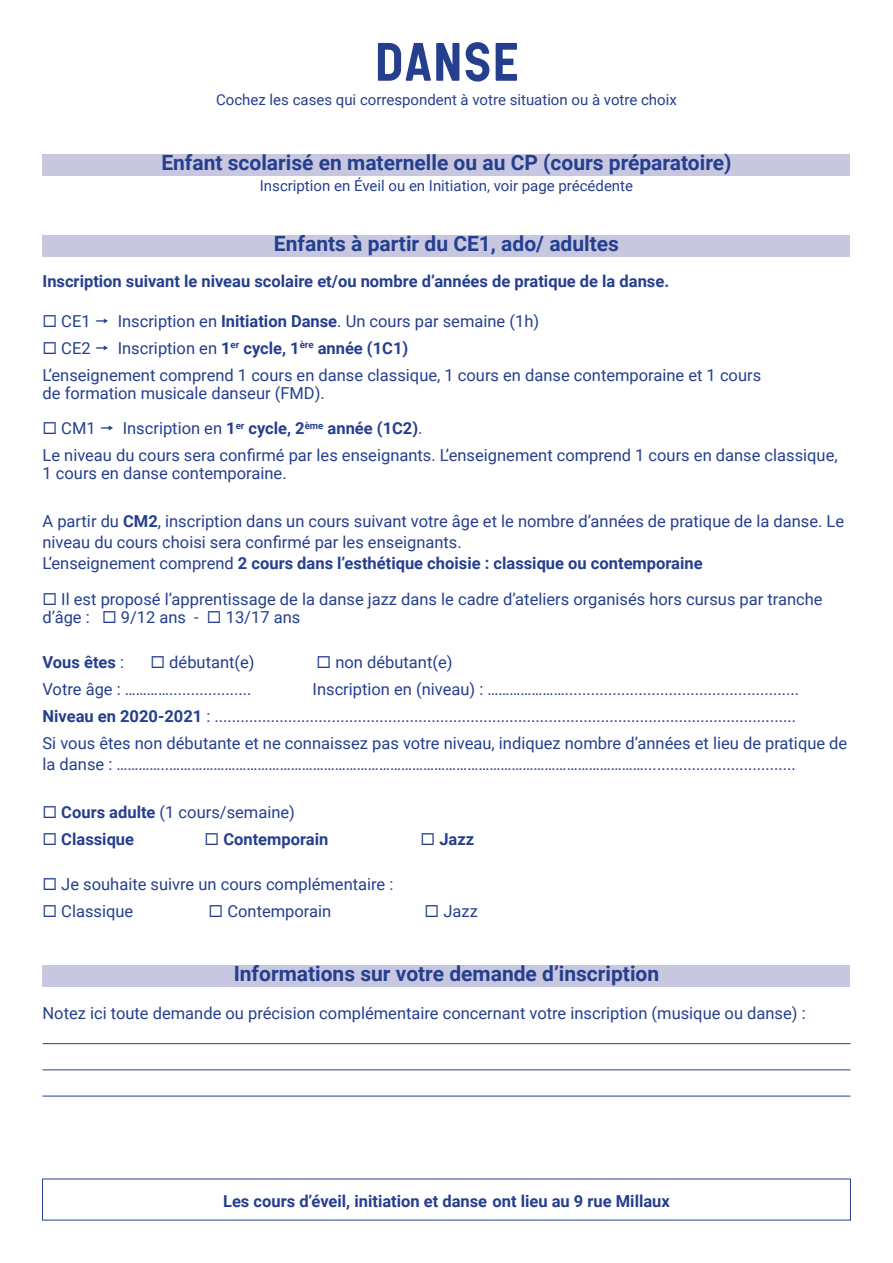
<style>
.page{position:relative;width:893px;height:1263px;background:#fff}
.page>*{position:absolute;margin:0;border:0;box-sizing:border-box;transform-origin:0 0}
.t1{font:54px "Auxerrenormal";color:#253f8e}
.t2{font:700 21px "Roboto";color:#253f8e}
.t3{font:16.5px/27px "Roboto";color:#253f8e}
.t4{font:700 16.5px "Roboto";color:#253f8e}
.t5{font:15px "Roboto";color:#253f8e}
.s1{font-weight:700}
.s2{font-weight:400}
</style>
<div class="page">
<div style="left:43px;top:965px;width:807px;height:21px;background:#c7c7e0"></div>
<div style="left:43px;top:155px;width:807px;height:21px;background:#c7c7e0"></div>
<div style="left:43px;top:236px;width:807px;height:21px;background:#c7c7e0"></div>
<hr style="left:43px;top:1043px;width:807px;height:1px;background:#253f8e">
<hr style="left:43px;top:1069px;width:807px;height:1px;background:#253f8e">
<hr style="left:43px;top:1096px;width:807px;height:1px;background:#253f8e">
<h1 class="t1" style="left:374px;top:33px;width:147px">DANSE</h1>
<p class="t5" style="left:216px;top:89px;width:462px">Cochez les cases qui correspondent à votre situation ou à votre choix</p>
<p class="t2" style="left:161px;top:148px;width:572px">Enfant scolarisé en maternelle ou au CP (cours préparatoire)</p>
<p class="t5" style="left:260px;top:176px;width:375px">Inscription en Éveil ou en Initiation, voir page précédente</p>
<p class="t2" style="left:274px;top:229px;width:347px">Enfants à partir du CE1, ado/ adultes</p>
<p class="t4" style="left:43px;top:269px;width:628px">Inscription suivant le niveau scolaire et/ou nombre d’années de pratique de la danse.</p>
<p class="t3" style="left:43px;top:307px;width:50px">◻ CE1</p>
<p class="t3" style="left:118px;top:307px;width:423px">Inscription en <span class="s1">Initiation Danse</span>. Un cours par semaine (1h)</p>
<p class="t3" style="left:43px;top:334px;width:50px">◻ CE2</p>
<p class="t3" style="left:43px;top:334px;width:720px;text-indent:75px">Inscription en <span class="s1">1</span><sup>er</sup> <span class="s1">cycle, 1</span><sup>ère</sup> <span class="s1">année (1C1)<br></span>L’enseignement comprend 1 cours en danse classique, 1 cours en danse contemporaine et 1 cours</p>
<p class="t3" style="left:43px;top:379px;width:284px">de formation musicale danseur (FMD).</p>
<p class="t3" style="left:43px;top:414px;width:55px">◻ CM1</p>
<p class="t3" style="left:43px;top:414px;width:797px;text-indent:80px">Inscription en <span class="s1">1</span><sup>er</sup> <span class="s1">cycle, 2</span><sup>ème</sup> <span class="s1">année (1C2)</span>.<br>Le niveau du cours sera confirmé par les enseignants. L’enseignement comprend 1 cours en danse classique,</p>
<p class="t3" style="left:43px;top:459px;width:246px">1 cours en danse contemporaine.</p>
<p class="t3" style="left:43px;top:510px;width:803px;line-height:21px">A partir du <span class="s1">CM2</span>, inscription dans un cours suivant votre âge et le nombre d’années de pratique de la danse. Le niveau du cours choisi sera confirmé par les enseignants.<br>L’enseignement comprend <span class="s1">2 cours dans l’esthétique choisie : classique ou contemporaine</span></p>
<p class="t3" style="left:43px;top:590px;width:782px;line-height:18px">◻ Il est proposé l’apprentissage de la danse jazz dans le cadre d’ateliers organisés hors cursus par tranche d’âge : ◻ 9/12 ans - ◻ 13/17 ans</p>
<p class="t4" style="left:43px;top:651px;width:83px">Vous êtes <span class="s2">:</span></p>
<p class="t3" style="left:151px;top:648px;width:106px">◻ débutant(e)</p>
<p class="t3" style="left:317px;top:648px;width:137px">◻ non débutant(e)</p>
<p class="t3" style="left:43px;top:675px;width:210px">Votre âge : …………...................</p>
<p class="t3" style="left:43px;top:675px;width:806px;text-indent:270px">Inscription en (niveau) : …………………......................................................<br><span class="s1">Niveau en 2020-2021</span> : ......................................................................................................................................<br>Si vous êtes non débutante et ne connaissez pas votre niveau, indiquez nombre d’années et lieu de pratique de</p>
<p class="t3" style="left:43px;top:750px;width:755px">la danse : …………..…………………………………………………………………………………………………………………...................................</p>
<p class="t3" style="left:43px;top:798px;width:254px">◻ <span class="s1">Cours adulte</span> (1 cours/semaine)</p>
<p class="t4" style="left:43px;top:828px;width:93px">◻ Classique</p>
<p class="t4" style="left:205px;top:828px;width:125px">◻ Contemporain</p>
<p class="t4" style="left:421px;top:828px;width:55px">◻ Jazz</p>
<p class="t3" style="left:43px;top:870px;width:352px">◻ Je souhaite suivre un cours complémentaire :</p>
<p class="t3" style="left:43px;top:897px;width:92px">◻ Classique</p>
<p class="t3" style="left:209px;top:897px;width:124px">◻ Contemporain</p>
<p class="t3" style="left:425px;top:897px;width:55px">◻ Jazz</p>
<p class="t2" style="left:234px;top:959px;width:427px">Informations sur votre demande d’inscription</p>
<p class="t3" style="left:43px;top:998px;width:765px">Notez ici toute demande ou précision complémentaire concernant votre inscription (musique ou danse) :</p>
<p class="t4" style="left:223px;top:1190px;width:448px">Les cours d’éveil, initiation et danse ont lieu au 9 rue Millaux</p>
</div>
